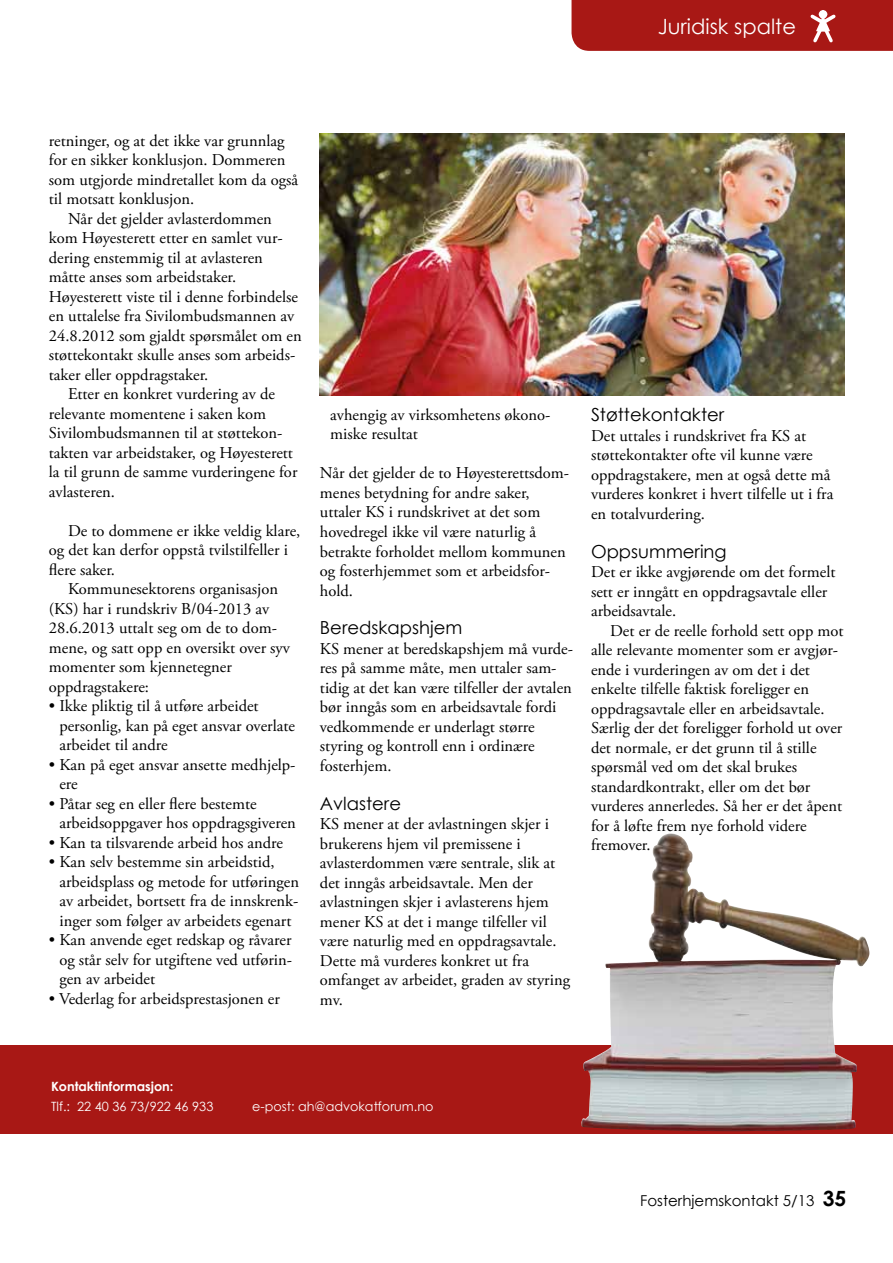
<style>
.page{position:relative;width:893px;height:1263px;background:#fff}
.page>*{position:absolute;margin:0;border:0;box-sizing:border-box;transform-origin:0 0}
.t1{font:21px "Century Gothic";color:#fff}
.t2{font:18px "Century Gothic";color:#000}
.t3{font:16.5px/19.5px "Adobe Garamond Pro";color:#000}
.t4{font:15px "Century Gothic";color:#000}
.t5{font:12.75px "Century Gothic";color:#fff}
.t6{font:700 12.75px "Century Gothic";color:#fff}
.s1{font-weight:700;font-size:21px}
</style>
<div class="page">
<div style="left:0;top:1045px;width:893px;height:89px;background:#a81815"></div>
<div style="left:571px;top:0;width:322px;height:51px;background:#a81815"></div>
<img style="left:581px;top:845px;width:289px;height:286px">
<img style="left:320px;top:134px;width:524px;height:261px">
<p class="t1" style="left:658px;top:11px;width:140px">Juridisk spalte</p>
<p class="t3" style="left:49px;top:131px;width:237px">retninger, og at det ikke var grunnlag</p>
<p class="t3" style="left:49px;top:151px;width:238px">for en sikker konklusjon. Dommeren</p>
<p class="t3" style="left:49px;top:170px;width:251px">som utgjorde mindretallet kom da også</p>
<p class="t3" style="left:49px;top:190px;width:147px">til motsatt konklusjon.</p>
<p class="t3" style="left:68px;top:209px;width:205px">Når det gjelder avlasterdommen</p>
<p class="t3" style="left:49px;top:229px;width:235px">kom Høyesterett etter en samlet vur-</p>
<p class="t3" style="left:49px;top:248px;width:215px">dering enstemmig til at avlasteren</p>
<p class="t3" style="left:49px;top:268px;width:189px">måtte anses som arbeidstaker.</p>
<p class="t3" style="left:49px;top:287px;width:251px">Høyesterett viste til i denne forbindelse</p>
<p class="t3" style="left:49px;top:307px;width:247px">en uttalelse fra Sivilombudsmannen av</p>
<p class="t3" style="left:49px;top:326px;width:254px">24.8.2012 som gjaldt spørsmålet om en</p>
<p class="t3" style="left:49px;top:346px;width:247px">støttekontakt skulle anses som arbeids-</p>
<p class="t3" style="left:49px;top:365px;width:161px">taker eller oppdragstaker.</p>
<p class="t3" style="left:68px;top:385px;width:209px">Etter en konkret vurdering av de</p>
<p class="t3" style="left:49px;top:404px;width:219px">relevante momentene i saken kom</p>
<p class="t3" style="left:49px;top:424px;width:234px">Sivilombudsmannen til at støttekon-</p>
<p class="t3" style="left:49px;top:443px;width:246px">takten var arbeidstaker, og Høyesterett</p>
<p class="t3" style="left:49px;top:463px;width:250px">la til grunn de samme vurderingene for</p>
<p class="t3" style="left:49px;top:482px;width:68px">avlasteren.</p>
<p class="t3" style="left:49px;top:521px;width:253px;text-indent:19px">De to dommene er ikke veldig klare, og det kan derfor oppstå tvilstilfeller i flere saker.</p>
<p class="t3" style="left:49px;top:580px;width:243px;text-indent:19px">Kommunesektorens organisasjon (KS) har i rundskriv B/04-2013 av<br>28.6.2013 uttalt seg om de to dom&shy;mene, og satt opp en oversikt over syv momenter som kjennetegner oppdragstakere:</p>
<p class="t3" style="left:59px;top:697px;width:237px;text-indent:-11px">• Ikke pliktig til å utføre arbeidet personlig, kan på eget ansvar overlate arbeidet til andre</p>
<p class="t3" style="left:59px;top:755px;width:238px;text-indent:-11px">• Kan på eget ansvar ansette medhjelp&shy;ere</p>
<p class="t3" style="left:59px;top:794px;width:238px;text-indent:-11px">• Påtar seg en eller flere bestemte arbeidsoppgaver hos oppdragsgiveren</p>
<p class="t3" style="left:49px;top:833px;width:236px">• Kan ta tilsvarende arbeid hos andre</p>
<p class="t3" style="left:59px;top:853px;width:241px;text-indent:-11px">• Kan selv bestemme sin arbeidstid, arbeidsplass og metode for utføringen av arbeidet, bortsett fra de innskrenk&shy;inger som følger av arbeidets egenart</p>
<p class="t3" style="left:59px;top:931px;width:234px;text-align:justify;text-indent:-11px">• Kan anvende eget redskap og råvarer og står selv for utgiftene ved utførin&shy;gen av arbeidet</p>
<p class="t3" style="left:49px;top:989px;width:233px">• Vederlag for arbeidsprestasjonen er</p>
<p class="t3" style="left:330px;top:406px;width:222px">avhengig av virksomhetens økono&shy;miske resultat</p>
<p class="t3" style="left:320px;top:464px;width:251px">Når det gjelder de to Høyesterettsdom&shy;menes betydning for andre saker, uttaler KS i rundskrivet at det som hovedregel ikke vil være naturlig å betrakte forholdet mellom kommunen og fosterhjemmet som et arbeidsfor&shy;hold.</p>
<p class="t2" style="left:320px;top:615px;width:144px">Beredskapshjem</p>
<p class="t3" style="left:320px;top:639px;width:255px">KS mener at beredskapshjem må vurde&shy;res på samme måte, men uttaler sam&shy;tidig at det kan være tilfeller der avtalen bør inngås som en arbeidsavtale fordi vedkommende er underlagt større styring og kontroll enn i ordinære fosterhjem.</p>
<p class="t2" style="left:320px;top:791px;width:83px">Avlastere</p>
<p class="t3" style="left:320px;top:815px;width:252px">KS mener at der avlastningen skjer i brukerens hjem vil premissene i avlasterdommen være sentrale, slik at det inngås arbeidsavtale. Men der avlastningen skjer i avlasterens hjem mener KS at det i mange tilfeller vil være naturlig med en oppdragsavtale.<br>Dette må vurderes konkret ut fra omfanget av arbeidet, graden av styring mv.</p>
<p class="t2" style="left:591px;top:402px;width:135px">Støttekontakter</p>
<p class="t3" style="left:591px;top:426px;width:244px">Det uttales i rundskrivet fra KS at støttekontakter ofte vil kunne være oppdragstakere, men at også dette må vurderes konkret i hvert tilfelle ut i fra en totalvurdering.</p>
<p class="t2" style="left:591px;top:539px;width:137px">Oppsummering</p>
<p class="t3" style="left:591px;top:563px;width:246px">Det er ikke avgjørende om det formelt sett er inngått en oppdragsavtale eller arbeidsavtale.</p>
<p class="t3" style="left:591px;top:621px;width:254px;text-indent:19px">Det er de reelle forhold sett opp mot alle relevante momenter som er avgjør&shy;ende i vurderingen av om det i det enkelte tilfelle faktisk foreligger en oppdragsavtale eller en arbeidsavtale.<br>Særlig der det foreligger forhold ut over det normale, er det grunn til å stille spørsmål ved om det skal brukes standardkontrakt, eller om det bør vurderes annerledes. Så her er det åpent for å løfte frem nye forhold videre fremover.</p>
<p class="t6" style="left:51px;top:1077px;width:124px">Kontaktinformasjon:</p>
<p class="t5" style="left:51px;top:1097px;width:164px">Tlf.: 22 40 36 73/922 46 933</p>
<p class="t5" style="left:252px;top:1097px;width:183px">e-post: ah@advokatforum.no</p>
<p class="t4" style="left:640px;top:1190px;width:208px">Fosterhjemskontakt 5/13 <span class="s1">35</span></p>
</div>
